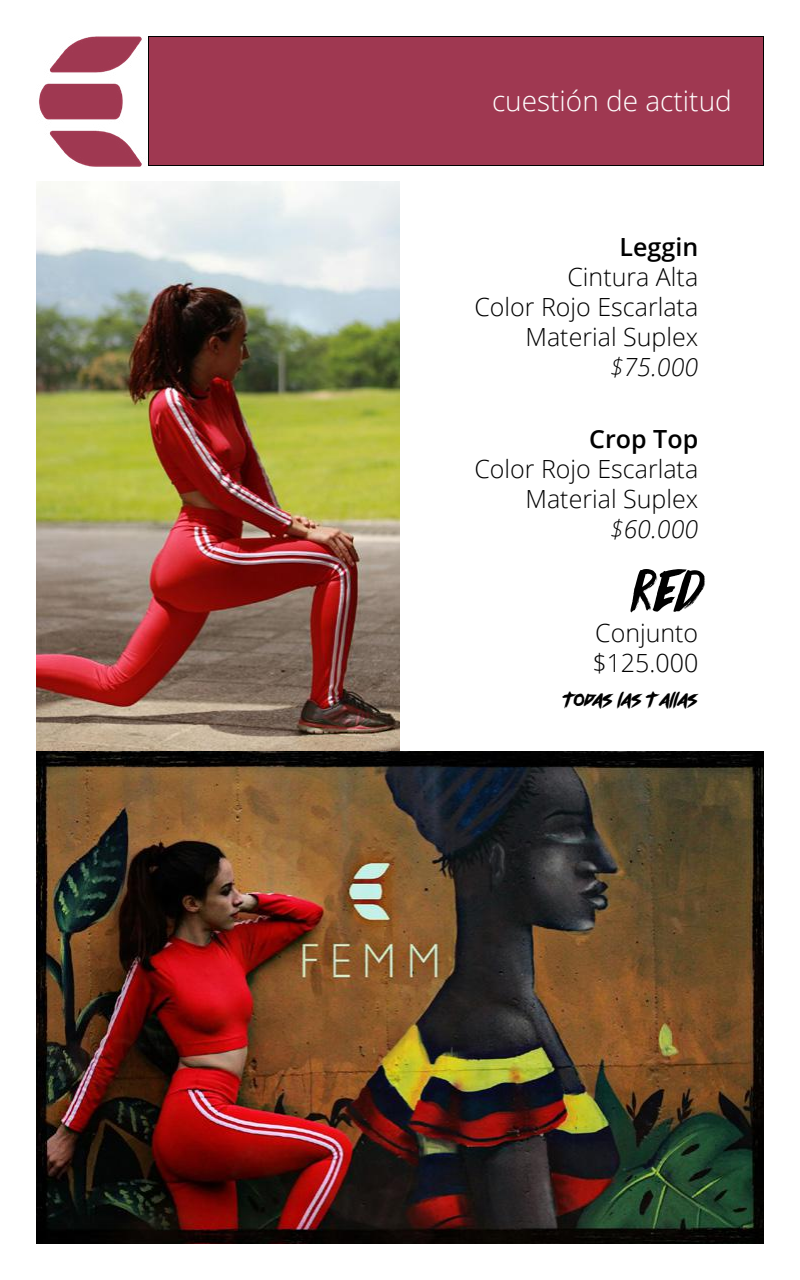
<style>
.page{position:relative;width:800px;height:1280px;background:#fff}
.page>*{position:absolute;margin:0;border:0;box-sizing:border-box;transform-origin:0 0}
.t1{font:60px "DK Knucklebones";color:#000}
.t2{font:300 28px "Open Sans";color:#fff}
.t3{font:300 25px/30px "Open Sans";color:#000;text-align:right}
.t4{font:italic 300 25px "Open Sans";color:#000}
.t5{font:600 25px "Open Sans";color:#000}
.t6{font:17px "outrunfuture";letter-spacing:-.055em;color:#000}
</style>
<div class="page">
<div style="left:148px;top:36px;width:616px;height:130px;background:#9f3851"></div>
<div style="left:148px;top:36px;width:616px;height:130px;border:1px solid #000"></div>
<img style="left:39px;top:36px;width:103px;height:131px">
<img style="left:36px;top:751px;width:728px;height:493px">
<img style="left:36px;top:181px;width:364px;height:570px">
<p class="t2" style="left:492px;top:81px;width:241px">cuestión de actitud</p>
<p class="t5" style="left:620px;top:230px;width:80px">Leggin</p>
<p class="t3" style="left:474px;top:261px;width:225px">Cintura Alta<br>Color Rojo Escarlata<br>Material Suplex</p>
<p class="t4" style="left:610px;top:350px;width:90px">$75.000</p>
<p class="t5" style="left:589px;top:422px;width:110px">Crop Top</p>
<p class="t3" style="left:474px;top:454px;width:225px">Color Rojo Escarlata<br>Material Suplex</p>
<p class="t4" style="left:610px;top:512px;width:90px">$60.000</p>
<h1 class="t1" style="left:627px;top:555px;width:72px">red</h1>
<p class="t3" style="left:592px;top:617px;width:107px;text-align:left">Conjunto $125.000</p>
<p class="t6" style="left:563px;top:690px;width:137px">todas las tallas</p>
</div>
